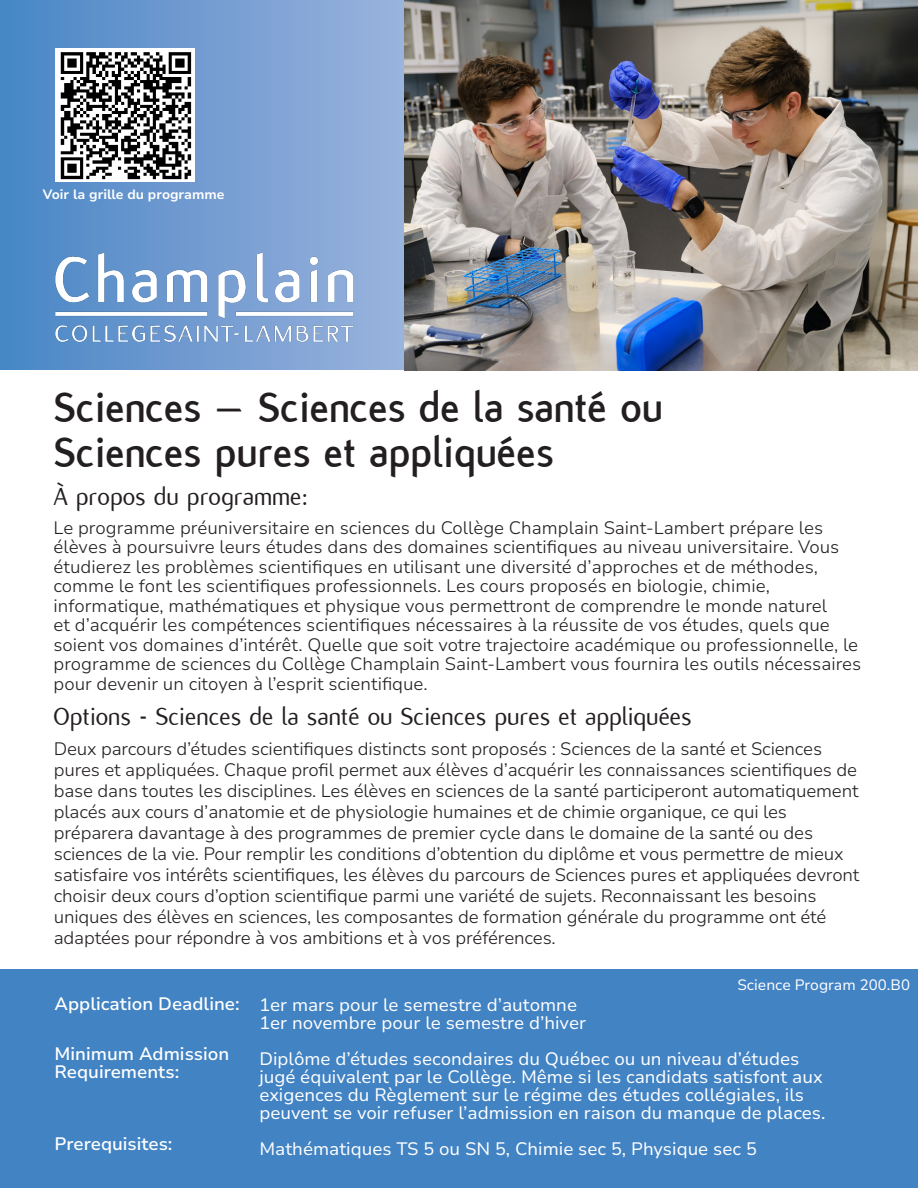
<style>
.page{position:relative;width:918px;height:1188px;background:#fff}
.page>*{position:absolute;margin:0;border:0;box-sizing:border-box;transform-origin:0 0}
.t1{font:700 45px/45px "Flux";color:#231f20}
.About_the_program__Title{font:27px "Flux";color:#231f20}
.About_the_program__Text{font:300 18px/21px "Nunito Sans 10 pt";letter-spacing:-.01em;color:#231f20}
.Table__Text{font:18px/18px "Nunito Sans 10 pt";color:#fff}
.Table__Title{font:18px "Nunito Sans 10 pt";color:#fff}
.Table__Text-2{font:600 18px/18px "Nunito Sans 10 pt";color:#fff}
.Body_Titles{font:600 18px "Nunito Sans 10 pt";color:#fff}
.Body_Titles-2{font:15px "Nunito Sans 10 pt";color:#fff}
.Body_Titles-3{font:700 13.5px "Nunito Sans 10 pt";color:#fff}
</style>
<div class="page">
<img style="left:0;top:0;width:918px;height:370px">
<img style="left:56px;top:49px;width:139px;height:133px">
<div style="left:0;top:970px;width:917px;height:218px;background:#4283c4"></div>
<img style="left:47px;top:234px;width:331px;height:133px">
<p class="Body_Titles-3" style="left:43px;top:185px;width:183px">Voir la grille du programme</p>
<p class="t1" style="left:54px;top:386px;width:611px">Sciences – Sciences de la santé ou<br>Sciences pures et appliquées</p>
<p class="About_the_program__Title" style="left:54px;top:482px;width:256px">À propos du programme:</p>
<p class="About_the_program__Text" style="left:54px;top:517px;width:809px;line-height:19.5px">Le programme préuniversitaire en sciences du Collège Champlain Saint-Lambert prépare les élèves à poursuivre leurs études dans des domaines scientifiques au niveau universitaire. Vous étudierez les problèmes scientifiques en utilisant une diversité d’approches et de méthodes, comme le font les scientifiques professionnels. Les cours proposés en biologie, chimie, informatique, mathématiques et physique vous permettront de comprendre le monde naturel<br>et d’acquérir les compétences scientifiques nécessaires à la réussite de vos études, quels que soient vos domaines d’intérêt. Quelle que soit votre trajectoire académique ou professionnelle, le programme de sciences du Collège Champlain Saint-Lambert vous fournira les outils nécessaires pour devenir un citoyen à l’esprit scientifique.</p>
<p class="About_the_program__Title" style="left:54px;top:702px;width:640px">Options - Sciences de la santé ou Sciences pures et appliquées</p>
<p class="About_the_program__Text" style="left:54px;top:738px;width:807px">Deux parcours d’études scientifiques distincts sont proposés : Sciences de la santé et Sciences pures et appliquées. Chaque profil permet aux élèves d’acquérir les connaissances scientifiques de base dans toutes les disciplines. Les élèves en sciences de la santé participeront automatiquement placés aux cours d’anatomie et de physiologie humaines et de chimie organique, ce qui les préparera davantage à des programmes de premier cycle dans le domaine de la santé ou des sciences de la vie. Pour remplir les conditions d’obtention du diplôme et vous permettre de mieux satisfaire vos intérêts scientifiques, les élèves du parcours de Sciences pures et appliquées devront choisir deux cours d’option scientifique parmi une variété de sujets. Reconnaissant les besoins uniques des élèves en sciences, les composantes de formation générale du programme ont été adaptées pour répondre à vos ambitions et à vos préférences.</p>
<p class="Body_Titles" style="left:55px;top:991px;width:187px">Application Deadline:</p>
<p class="Table__Text-2" style="left:55px;top:1044px;width:176px">Minimum Admission<br>Requirements:</p>
<p class="Table__Text-2" style="left:55px;top:1134px;width:119px">Prerequisites:</p>
<p class="Body_Titles-2" style="left:737px;top:974px;width:174px">Science Program 200.B0</p>
<p class="Table__Title" style="left:259px;top:992px;width:319px">1er mars pour le semestre d’automne</p>
<p class="Table__Title" style="left:259px;top:1010px;width:328px">1er novembre pour le semestre d’hiver</p>
<p class="Table__Text" style="left:259px;top:1049px;width:568px">Diplôme d’études secondaires du Québec ou un niveau d’études jugé équivalent par le Collège. Même si les candidats satisfont aux exigences du Règlement sur le régime des études collégiales, ils peuvent se voir refuser l’admission en raison du manque de places.</p>
<p class="Table__Text" style="left:259px;top:1139px;width:499px">Mathématiques TS 5 ou SN 5, Chimie sec 5, Physique sec 5</p>
</div>
